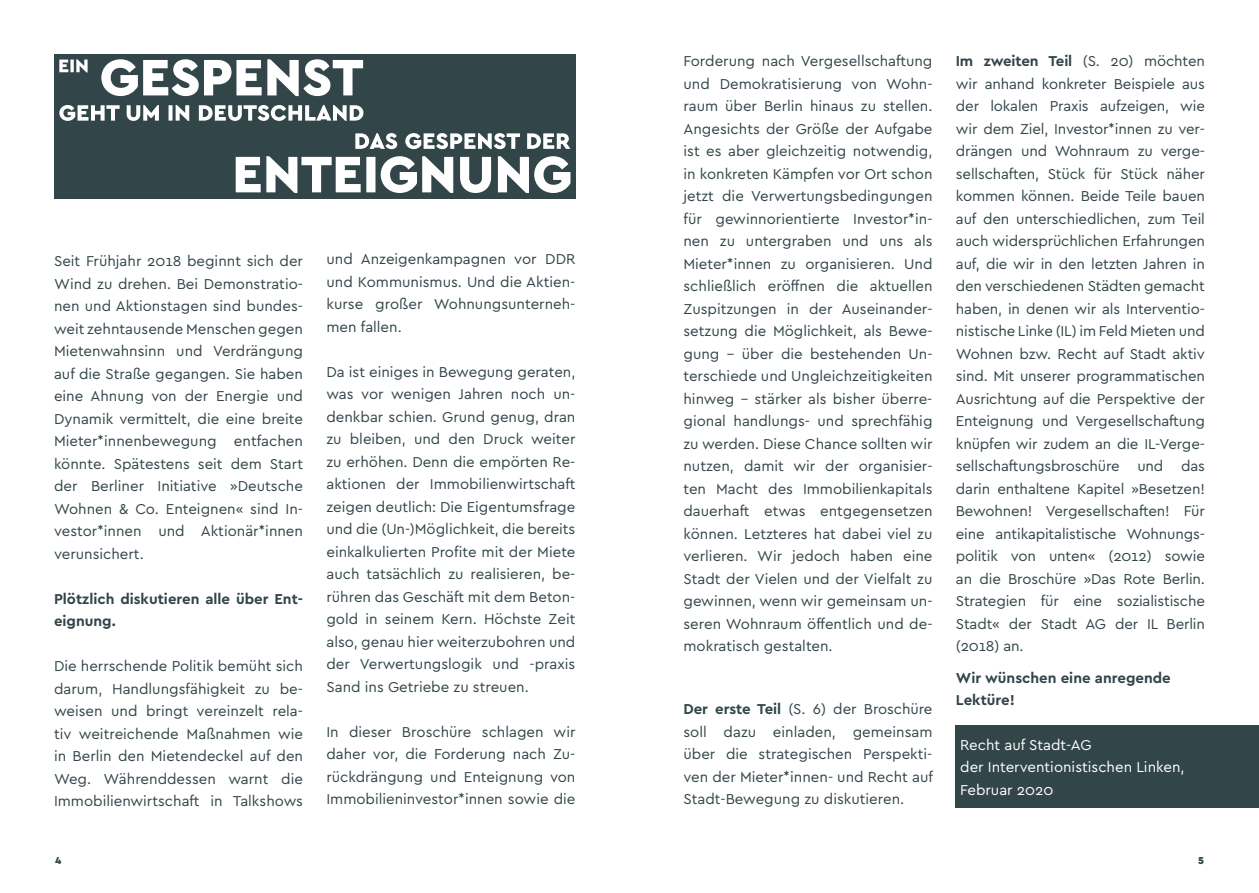
<style>
.page{position:relative;width:1259px;height:893px;background:#fff}
.page>*{position:absolute;margin:0;border:0;box-sizing:border-box;transform-origin:0 0}
.t1{font:15px/22.5px "Cera Basic";color:#324549;text-align:justify}
.t2{font:700 15px/22.5px "Cera Basic";color:#324549}
.t3{font:15px/22.5px "Cera Basic";color:#fff}
.t4{font:900 10.5px "Cera Basic";color:#324549}
.s1{font-weight:700}
</style>
<div class="page">
<div style="left:54px;top:54px;width:521px;height:144px;background:#324549"></div>
<svg style="left:59px;top:59px;width:29px;height:13px"></svg>
<svg style="left:101px;top:59px;width:262px;height:37px"></svg>
<svg style="left:59px;top:105px;width:304px;height:16px"></svg>
<svg style="left:236px;top:156px;width:334px;height:37px"></svg>
<svg style="left:355px;top:133px;width:215px;height:16px"></svg>
<div style="left:956px;top:725px;width:303px;height:83px;background:#324549"></div>
<p class="t1" style="left:54px;top:250px;width:250px">Seit Frühjahr 2018 beginnt sich der Wind zu drehen. Bei Demonstratio&shy;nen und Aktionstagen sind bundes&shy;weit zehntausende Menschen gegen Mietenwahnsinn und Verdrängung auf die Straße gegangen. Sie haben eine Ahnung von der Energie und Dynamik vermittelt, die eine breite Mieter*innenbewegung entfachen könnte. Spätestens seit dem Start der Berliner I nitiative »Deutsche Wohnen &amp; Co. Enteignen« sind I n&shy;vestor*innen und Aktionär*innen verunsichert.</p>
<p class="t2" style="left:54px;top:587px;width:250px">Plötzlich diskutieren alle über Ent&shy;eignung.</p>
<p class="t1" style="left:54px;top:655px;width:250px">Die herrschende Politik bemüht sich darum, Handlungsfähigkeit zu be&shy;weisen und bringt vereinzelt rela&shy;tiv weitreichende Maßnahmen wie in Berlin den Mietendeckel auf den Weg. Währenddessen warnt die I mmobilienwirtschaft in Talkshows</p>
<p class="t1" style="left:326px;top:248px;width:250px;text-align:left">und Anzeigenkampagnen vor DDR und Kommunismus. U nd die Aktien&shy;kurse großer Wohnungsunterneh&shy;men fallen.</p>
<p class="t1" style="left:326px;top:360px;width:250px">Da ist einiges in Bewegung geraten, was vor wenigen Jahren noch un&shy;denkbar schien. Grund genug, dran zu bleiben, und den Druck weiter zu erhöhen. Denn die empörten Re&shy;aktionen der I mmobilienwirtschaft zeigen deutlich: Die Eigentumsfrage und die (U n-)Möglichkeit, die bereits einkalkulierten Profite mit der M iete auch tatsächlich zu realisieren, be&shy;rühren das Geschäft mit dem Beton&shy;gold in seinem Kern. Höchste Zeit also, genau hier weiterzubohren und der Verwertungslogik und -praxis Sand ins Getriebe zu streuen.</p>
<p class="t1" style="left:326px;top:720px;width:250px">I n dieser Broschüre schlagen wir daher vor, die Forderung nach Zu&shy;rückdrängung und Enteignung von I mmobilieninvestor*innen sowie die</p>
<p class="t1" style="left:683px;top:50px;width:250px">Forderung nach Vergesellschaftung und Demokratisierung von Wohn&shy;raum über Berlin hinaus zu stellen.<br>Angesichts der Größe der Aufgabe ist es aber gleichzeitig notwendig, in konkreten Kämpfen vor Ort schon jetzt die Verwertungsbedingungen für gewinnorientierte I nvestor*in&shy;nen zu untergraben und uns als Mieter*innen zu organisieren. U nd schließlich eröffnen die aktuellen Zuspitzungen in der Auseinander&shy;setzung die Möglichkeit, als Bewe&shy;gung – über die bestehenden Un&shy;terschiede und U ngleichzeitigkeiten hinweg – stärker als bisher überre&shy;gional handlungs- und sprechfähig zu werden. Diese Chance sollten wir nutzen, damit wir der organisier&shy;ten Macht des I mmobilienkapitals dauerhaft etwas entgegensetzen können. Letzteres hat dabei viel zu verlieren. Wir jedoch haben eine Stadt der Vielen und der Vielfalt zu gewinnen, wenn wir gemeinsam un&shy;seren Wohnraum öffentlich und de&shy;mokratisch gestalten.</p>
<p class="t1" style="left:683px;top:698px;width:251px"><span class="s1">Der erste Teil</span> (S. 6) der Broschüre soll dazu einladen, gemeinsam über die strategischen Perspekti&shy;ven der Mieter*innen- und Recht auf Stadt-Bewegung zu diskutieren.</p>
<p class="t1" style="left:956px;top:50px;width:250px"><span class="s1">Im zweiten Teil</span> (S. 20) möchten wir anhand konkreter Beispiele aus der lokalen Praxis aufzeigen, wie wir dem Ziel, I nvestor*innen zu ver&shy;drängen und Wohnraum zu verge&shy;sellschaften, Stück für Stück näher kommen können. Beide Teile bauen auf den unterschiedlichen, zum Teil auch widersprüchlichen Erfahrungen auf, die wir in den letzten Jahren in den verschiedenen Städten gemacht haben, in denen wir als I nterventio&shy;nistische Linke (IL) im Feld M ieten und Wohnen bzw. Recht auf Stadt aktiv sind. Mit unserer programmatischen Ausrichtung auf die Perspektive der Enteignung und Vergesellschaftung knüpfen wir zudem an die IL-Verge&shy;sellschaftungsbroschüre und das darin enthaltene Kapitel »Besetzen!<br>Bewohnen! Vergesellschaften! Für eine antikapitalistische Wohnungs&shy;politik von unten« (2012) sowie an die Broschüre »Das Rote Berlin.<br>Strategien für eine sozialistische Stadt« der Stadt AG</p>
<p class="t1" style="left:1115px;top:612px;width:91px">der IL Berlin</p>
<p class="t1" style="left:956px;top:635px;width:69px">(2018) an.</p>
<p class="t2" style="left:956px;top:666px;width:216px">Wir wünschen eine anregende<br>Lektüre!</p>
<p class="t3" style="left:960px;top:733px;width:226px">Recht auf Stadt-AG<br>der I nterventionistischen Linken,<br>Februar 2020</p>
<p class="t4" style="left:55px;top:854px;width:8px">4</p>
<p class="t4" style="left:1198px;top:854px;width:7px">5</p>
</div>
